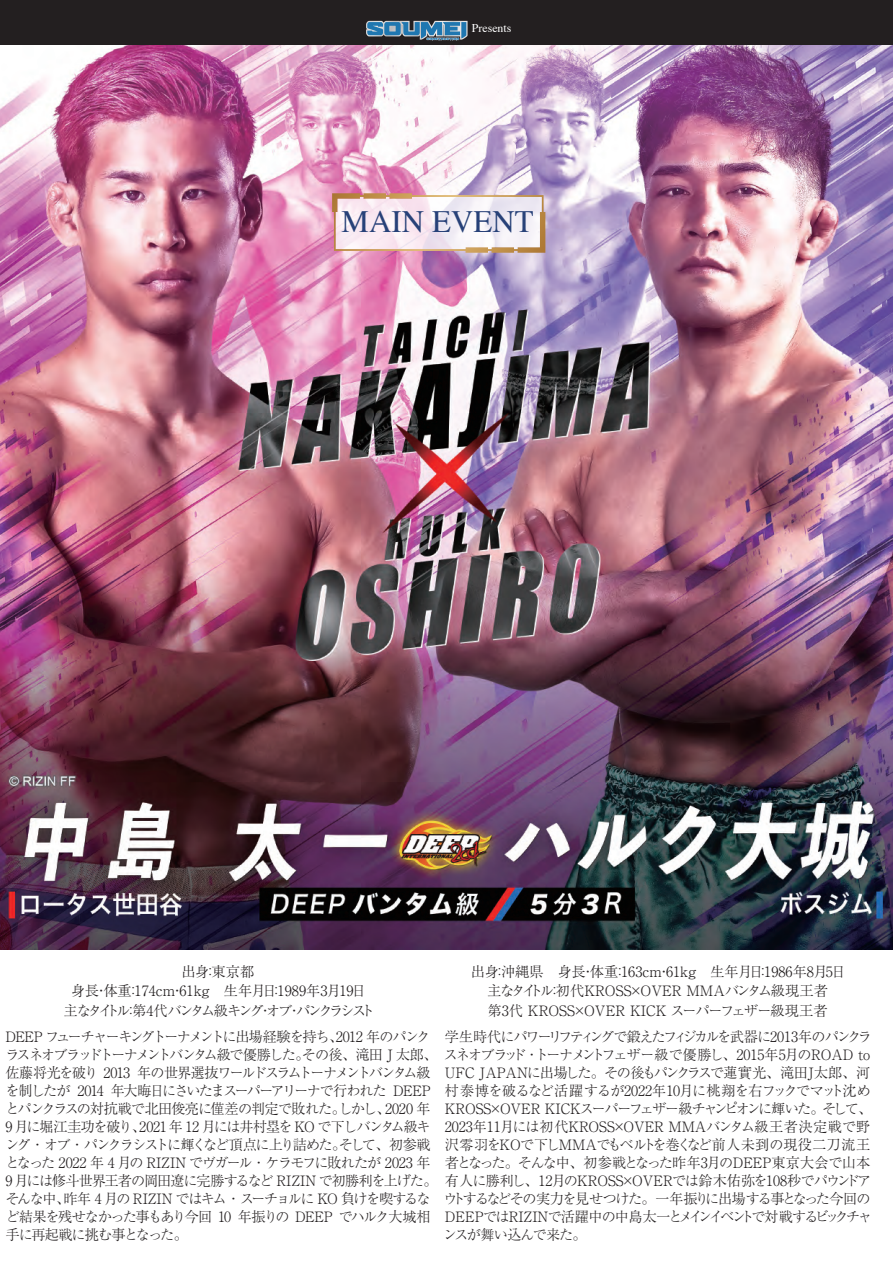
<style>
.page{position:relative;width:893px;height:1263px;background:#fff}
.page>*{position:absolute;margin:0;border:0;box-sizing:border-box;transform-origin:0 0}
.t1{font:31.05px "Times";color:#274178}
.t2{font:300 14.25px/18px "Ryumin Pro";letter-spacing:-.09em;color:#231f20}
.t3{font:300 14.25px/18px "Ryumin Pro";letter-spacing:-.04em;color:#231f20}
.t4{font:300 14.25px/19.5px "Ryumin Pro";color:#231f20;text-align:center}
.t5{font:300 14.25px/19.5px "Ryumin Pro";letter-spacing:-.07em;color:#231f20;text-align:center}
.t6{font:300 14.25px "Ryumin Pro";letter-spacing:-.12em;color:#231f20}
.t7{font:11.85px "Times";color:#fff}
</style>
<div class="page">
<img style="left:0;top:44px;width:893px;height:905px">
<div style="left:0;top:0;width:893px;height:44px;background:#231f20"></div>
<svg style="left:366px;top:21px;width:102px;height:20px"></svg>
<svg style="left:332px;top:193px;width:213px;height:60px"></svg>
<p class="t7" style="left:472px;top:17px;width:41px">Presents</p>
<h1 class="t1" style="left:342px;top:192px;width:194px">MAIN EVENT</h1>
<p class="t5" style="left:64px;top:960px;width:313px">出身：東京都<br>身長・体重：174cm・61kg　生年月日：1989年3月19日主なタイトル：第4代バンタム級キング・オブ・パンクラシスト</p>
<p class="t4" style="left:471px;top:960px;width:376px">出身：沖縄県　身長・体重：163cm・61kg　生年月日：1986年8月5日主なタイトル：初代KROSS×OVER MMAバンタム級現王者<br>第3代 KROSS×OVER KICK スーパーフェザー級現王者</p>
<p class="t6" style="left:445px;top:1025px;width:428px">学生時代にパワーリフティングで鍛えたフィジカルを武器に2013年のパンクラ</p>
<p class="t3" style="left:443px;top:1062px;width:430px">UFC JAPANに出場した。その後もパンクラスで蓮實光、滝田J太郎、河村泰博を破るなど活躍するが2022年10月に桃翔を右フックでマット沈めKROSS×OVER KICKスーパーフェザー級チャンピオンに輝いた。そして、2023年11月には初代KROSS×OVER MMAバンタム級王者決定戦で野沢零羽をKOで下しMMAでもベルトを巻くなど前人未到の現役二刀流王者となった。そんな中、初参戦となった昨年3月のDEEP東京大会で山本有人に勝利し、12月のKROSS×OVERでは鈴木佑弥を108秒でパウンドアウトするなどその実力を見せつけた。一年振りに出場する事となった今回のDEEPではRIZINで活躍中の中島太一とメインイベントで対戦するビックチャンスが舞い込んで来た。</p>
<p class="t2" style="left:5px;top:1026px;width:866px">DEEP フューチャーキングトーナメントに出場経験を持ち、2012 年のパンク<br>ラスネオブラッドトーナメントバンタム級で優勝した。その後、滝田 J 太郎、スネオブラッド・トーナメントフェザー級で優勝し、2015年5月のROAD to佐藤将光を破り 2013 年の世界選抜ワールドスラムトーナメントバンタム級<br>を制したが 2014 年大晦日にさいたまスーパーアリーナで行われた DEEP<br>とパンクラスの対抗戦で北田俊亮に僅差の判定で敗れた。しかし、2020 年<br>9 月に堀江圭功を破り、2021 年 12 月には井村塁を KO で下しバンタム級キ<br>ング・オブ・パンクラシストに輝くなど頂点に上り詰めた。そして、初参戦<br>となった 2022 年 4 月の RIZIN でヴガール・ケラモフに敗れたが 2023 年<br>9 月には修斗世界王者の岡田遼に完勝するなど RIZIN で初勝利を上げた。<br>そんな中、昨年 4 月の RIZIN ではキム・スーチョルに KO 負けを喫するな<br>ど結果を残せなかった事もあり今回 10 年振りの DEEP でハルク大城相<br>手に再起戦に挑む事となった。</p>
</div>
